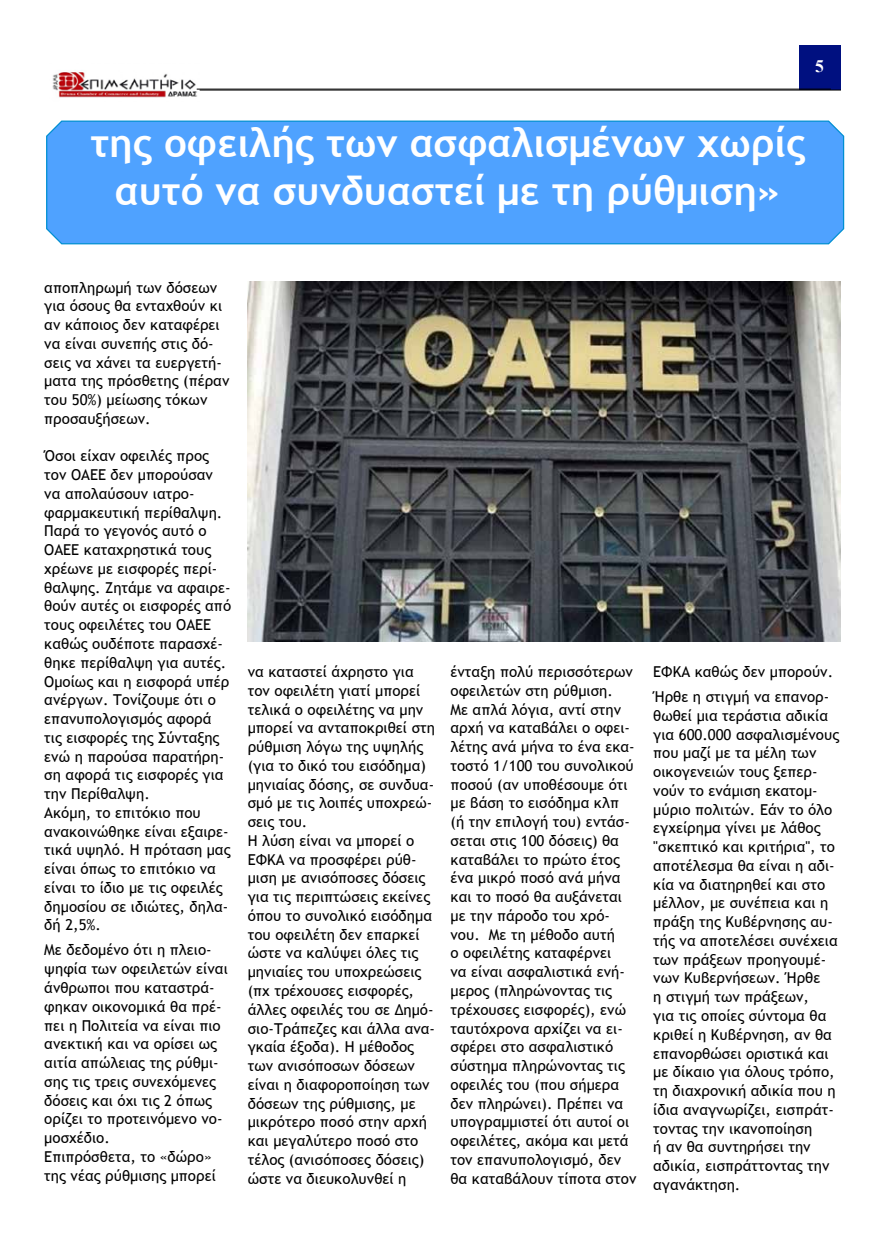
<style>
.page{position:relative;width:886px;height:1241px;background:#fff}
.page>*{position:absolute;margin:0;border:0;box-sizing:border-box;transform-origin:0 0}
.t1{font:700 40px/48px "Trebuchet MS";color:#fff;text-align:center}
.t2{font:700 17.5px "Times New Roman";color:#fff}
.t3{font:15px/18.8px "Trebuchet MS";color:#000}
</style>
<div class="page">
<div style="left:799px;top:45px;width:42px;height:44px;background:#001080"></div>
<img style="left:52px;top:72px;width:148px;height:26px">
<hr style="left:200px;top:90px;width:641px;height:1px;background:#000">
<hr style="left:197px;top:89px;width:634px;height:1px;background:#000">
<div style="left:46px;top:120px;width:799px;height:125px;background:#4fa2ff"></div>
<img style="left:248px;top:281px;width:593px;height:360px">
<p class="t2" style="left:815px;top:54px;width:10px">5</p>
<h1 class="t1" style="left:90px;top:119px;width:716px">της οφειλής των ασφαλισμένων χωρίς αυτό να συνδυαστεί με τη ρύθμιση»</h1>
<p class="t3" style="left:44px;top:278px;width:187px">αποπληρωμή των δόσεων για όσους θα ενταχθούν κι αν κάποιος δεν καταφέρει να είναι συνεπής στις δό&shy;σεις να χάνει τα ευεργετή&shy;ματα της πρόσθετης (πέραν του 50%) μείωσης τόκων προσαυξήσεων.</p>
<p class="t3" style="left:44px;top:447px;width:188px">Όσοι είχαν οφειλές προς τον ΟΑΕΕ δεν μπορούσαν να απολαύσουν ιατρο&shy;φαρμακευτική περίθαλψη.<br>Παρά το γεγονός αυτό ο<br>ΟΑΕΕ καταχρηστικά τους χρέωνε με εισφορές περί&shy;θαλψης. Ζητάμε να αφαιρε&shy;θούν αυτές οι εισφορές από τους οφειλέτες του ΟΑΕΕ καθώς ουδέποτε παρασχέ&shy;θηκε περίθαλψη για αυτές.<br>Ομοίως και η εισφορά υπέρ ανέργων. Τονίζουμε ότι ο επανυπολογισμός αφορά τις εισφορές της Σύνταξης ενώ η παρούσα παρατήρη&shy;ση αφορά τις εισφορές για την Περίθαλψη.<br>Ακόμη, το επιτόκιο που ανακοινώθηκε είναι εξαιρε&shy;τικά υψηλό. Η πρόταση μας είναι όπως το επιτόκιο να είναι το ίδιο με τις οφειλές δημοσίου σε ιδιώτες, δηλα&shy;δή 2,5%.</p>
<p class="t3" style="left:44px;top:940px;width:185px">Με δεδομένο ότι η πλειο&shy;ψηφία των οφειλετών είναι άνθρωποι που καταστρά&shy;φηκαν οικονομικά θα πρέ&shy;πει η Πολιτεία να είναι πιο ανεκτική και να ορίσει ως αιτία απώλειας της ρύθμι&shy;σης τις τρεις συνεχόμενες δόσεις και όχι τις 2 όπως ορίζει το προτεινόμενο νο&shy;μοσχέδιο.<br>Επιπρόσθετα, το «δώρο» της νέας ρύθμισης μπορεί</p>
<p class="t3" style="left:248px;top:662px;width:189px">να καταστεί άχρηστο για τον οφειλέτη γιατί μπορεί τελικά ο οφειλέτης να μην μπορεί να ανταποκριθεί στη ρύθμιση λόγω της υψηλής (για το δικό του εισόδημα) μηνιαίας δόσης, σε συνδυα&shy;σμό με τις λοιπές υποχρεώ&shy;σεις του.<br>Η λύση είναι να μπορεί ο<br>ΕΦΚΑ να προσφέρει ρύθ&shy;μιση με ανισόποσες δόσεις για τις περιπτώσεις εκείνες όπου το συνολικό εισόδημα του οφειλέτη δεν επαρκεί ώστε να καλύψει όλες τις μηνιαίες του υποχρεώσεις (πχ τρέχουσες εισφορές, άλλες οφειλές του σε Δημό&shy;σιο-Τράπεζες και άλλα ανα&shy;γκαία έξοδα). Η μέθοδος των ανισόποσων δόσεων είναι η διαφοροποίηση των δόσεων της ρύθμισης, με μικρότερο ποσό στην αρχή και μεγαλύτερο ποσό στο τέλος (ανισόποσες δόσεις) ώστε να διευκολυνθεί η</p>
<p class="t3" style="left:450px;top:662px;width:187px">ένταξη πολύ περισσότερων οφειλετών στη ρύθμιση.<br>Με απλά λόγια, αντί στην αρχή να καταβάλει ο οφει&shy;λέτης ανά μήνα το ένα εκα&shy;τοστό 1/100 του συνολικού ποσού (αν υποθέσουμε ότι με βάση το εισόδημα κλπ (ή την επιλογή του) εντάσ&shy;σεται στις 100 δόσεις) θα καταβάλει το πρώτο έτος ένα μικρό ποσό ανά μήνα και το ποσό θα αυξάνεται με την πάροδο του χρό&shy;νου. Με τη μέθοδο αυτή<br>ο οφειλέτης καταφέρνει<br>να είναι ασφαλιστικά ενή&shy;μερος (πληρώνοντας τις τρέχουσες εισφορές), ενώ ταυτόχρονα αρχίζει να ει&shy;σφέρει στο ασφαλιστικό σύστημα πληρώνοντας τις οφειλές του (που σήμερα δεν πληρώνει). Πρέπει να υπογραμμιστεί ότι αυτοί οι οφειλέτες, ακόμα και μετά τον επανυπολογισμό, δεν θα καταβάλουν τίποτα στον</p>
<p class="t3" style="left:653px;top:659px;width:181px;line-height:25px">ΕΦΚΑ καθώς δεν μπορούν.<br>Ήρθε η στιγμή να επανορ-</p>
<p class="t3" style="left:653px;top:706px;width:187px">θωθεί μια τεράστια αδικία για 600.000 ασφαλισμένους που μαζί με τα μέλη των οικογενειών τους ξεπερ&shy;νούν το ενάμιση εκατομ&shy;μύριο πολιτών. Εάν το όλο εγχείρημα γίνει με λάθος "σκεπτικό και κριτήρια", το αποτέλεσμα θα είναι η αδι&shy;κία να διατηρηθεί και στο μέλλον, με συνέπεια και η πράξη της Κυβέρνησης αυ&shy;τής να αποτελέσει συνέχεια των πράξεων προηγουμέ&shy;νων Κυβερνήσεων. Ήρθε<br>η στιγμή των πράξεων,<br>για τις οποίες σύντομα θα κριθεί η Κυβέρνηση, αν θα επανορθώσει οριστικά και με δίκαιο για όλους τρόπο, τη διαχρονική αδικία που η ίδια αναγνωρίζει, εισπράτ&shy;τοντας την ικανοποίηση<br>ή αν θα συντηρήσει την αδικία, εισπράττοντας την αγανάκτηση.</p>
</div>
